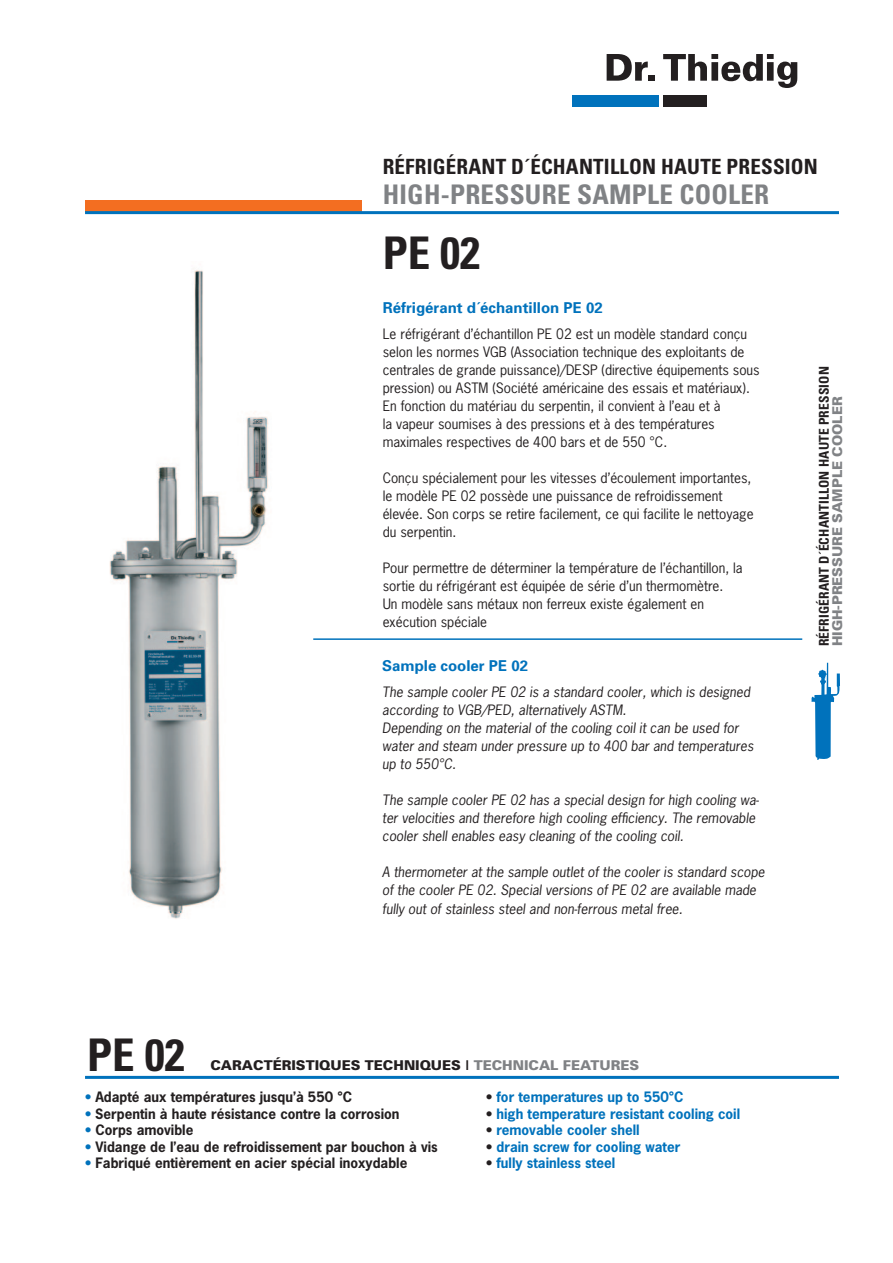
<style>
.page{position:relative;width:893px;height:1263px;background:#fff}
.page>*{position:absolute;margin:0;border:0;box-sizing:border-box;transform-origin:0 0}
.t1{font:700 condensed 45px "Univers";color:#231f20}
.t2{font:700 condensed 27px "Univers";letter-spacing:.01em;color:#808285}
.t3{font:700 condensed 21px "Univers";letter-spacing:.01em;color:#231f20}
.t4{font:700 15px "Univers";color:#0072bc}
.t5{font:13.5px/18px "News Gothic";color:#231f20}
.t6{font:italic 13.5px/18px "News Gothic";color:#231f20}
.t7{font:700 13.5px "News Gothic";color:#231f20}
.t8{font:700 13.5px "News Gothic";color:#0072bc}
.t9{font:900 13.5px "Univers";color:#231f20}
.t10{font:700 condensed 13.5px "Univers";letter-spacing:.01em;color:#231f20}
.t11{font:900 13.5px "Univers";color:#808285}
.s1{color:#808285}
.s2{color:#0072bc}
.s3{color:#231f20}
</style>
<div class="page">
<div style="left:85px;top:200px;width:276px;height:11px;background:#f36e21"></div>
<svg style="left:607px;top:54px;width:47px;height:27px"></svg>
<svg style="left:663px;top:54px;width:134px;height:34px"></svg>
<div style="left:663px;top:95px;width:44px;height:11px;background:#231f20"></div>
<div style="left:572px;top:95px;width:87px;height:11px;background:#0072bc"></div>
<hr style="left:85px;top:211px;width:754px;height:3px;background:#0072bc">
<hr style="left:85px;top:1076px;width:754px;height:3px;background:#0072bc">
<hr style="left:313px;top:638px;width:489px;height:2px;background:#0072bc">
<svg style="left:811px;top:663px;width:29px;height:97px"></svg>
<img style="left:109px;top:270px;width:160px;height:649px">
<h3 class="t3" style="left:383px;top:153px;width:437px">RÉFRIGÉRANT D´ÉCHANTILLON HAUTE PRESSION</h3>
<h2 class="t2" style="left:383px;top:177px;width:388px">HIGH-PRESSURE SAMPLE COOLER</h2>
<h1 class="t1" style="left:383px;top:225px;width:99px">PE 02</h1>
<p class="t4" style="left:383px;top:298px;width:222px">Réfrigérant d´échantillon PE 02</p>
<p class="t5" style="left:383px;top:324px;width:378px">Le réfrigérant d’échantillon PE 02 est un modèle standard conçu selon les normes VGB (Association technique des exploitants de centrales de grande puissance)/DESP (directive équipements sous pression) ou ASTM (Société américaine des essais et matériaux).<br>En fonction du matériau du serpentin, il convient à l’eau et à<br>la vapeur soumises à des pressions et à des températures maximales respectives de 400 bars et de 550 °C.</p>
<p class="t5" style="left:383px;top:468px;width:372px">Conçu spécialement pour les vitesses d’écoulement importantes, le modèle PE 02 possède une puissance de refroidissement élevée. Son corps se retire facilement, ce qui facilite le nettoyage du serpentin.</p>
<p class="t5" style="left:383px;top:558px;width:361px">Pour permettre de déterminer la température de l’échantillon, la sortie du réfrigérant est équipée de série d’un thermomètre.<br>Un modèle sans métaux non ferreux existe également en exécution spéciale</p>
<p class="t4" style="left:382px;top:656px;width:147px">Sample cooler PE 02</p>
<p class="t6" style="left:382px;top:682px;width:373px">The sample cooler PE 02 is a standard cooler, which is designed according to VGB/PED, alternatively ASTM.<br>Depending on the material of the cooling coil it can be used for water and steam under pressure up to 400 bar and temperatures up to 550°C.</p>
<p class="t6" style="left:382px;top:790px;width:378px">The sample cooler PE 02 has a special design for high cooling wa&shy;ter velocities and therefore high cooling efficiency. The removable cooler shell enables easy cleaning of the cooling coil.</p>
<p class="t6" style="left:382px;top:862px;width:384px">A thermometer at the sample outlet of the cooler is standard scope of the cooler PE 02. Special versions of PE 02 are available made</p>
<p class="t6" style="left:382px;top:899px;width:302px">fully out of stainless steel and non-ferrous metal free.</p>
<h1 class="t1" style="left:87px;top:1028px;width:99px">PE 02</h1>
<p class="t9" style="left:210px;top:1057px;width:430px">CARACTÉRISTIQUES TECHNIQUES | <span class="s1">TECHNICAL FEATURES</span></p>
<p class="t7" style="left:85px;top:1088px;width:269px"><span class="s2">•</span> Adapté aux températures jusqu’à 550 °C</p>
<p class="t7" style="left:85px;top:1105px;width:316px"><span class="s2">•</span> Serpentin à haute résistance contre la corrosion</p>
<p class="t7" style="left:85px;top:1121px;width:110px"><span class="s2">•</span> Corps amovible</p>
<p class="t7" style="left:85px;top:1138px;width:354px"><span class="s2">•</span> Vidange de l’eau de refroidissement par bouchon à vis</p>
<p class="t7" style="left:85px;top:1154px;width:324px"><span class="s2">•</span> Fabriqué entièrement en acier spécial inoxydable</p>
<p class="t8" style="left:486px;top:1088px;width:199px"><span class="s3">•</span> for temperatures up to 550°C</p>
<p class="t8" style="left:486px;top:1105px;width:256px"><span class="s3">•</span> high temperature resistant cooling coil</p>
<p class="t8" style="left:486px;top:1121px;width:155px"><span class="s3">•</span> removable cooler shell</p>
<p class="t8" style="left:486px;top:1138px;width:196px"><span class="s3">•</span> drain screw for cooling water</p>
<p class="t8" style="left:486px;top:1154px;width:130px"><span class="s3">•</span> fully stainless steel</p>
<p class="t10" style="left:816px;top:646px;width:281px;rotate:-90deg">RÉFRIGÉRANT D´ÉCHANTILLON HAUTE PRESSION</p>
<p class="t11" style="left:829px;top:646px;width:251px;rotate:-90deg">HIGH-PRESSURE SAMPLE COOLER</p>
</div>
